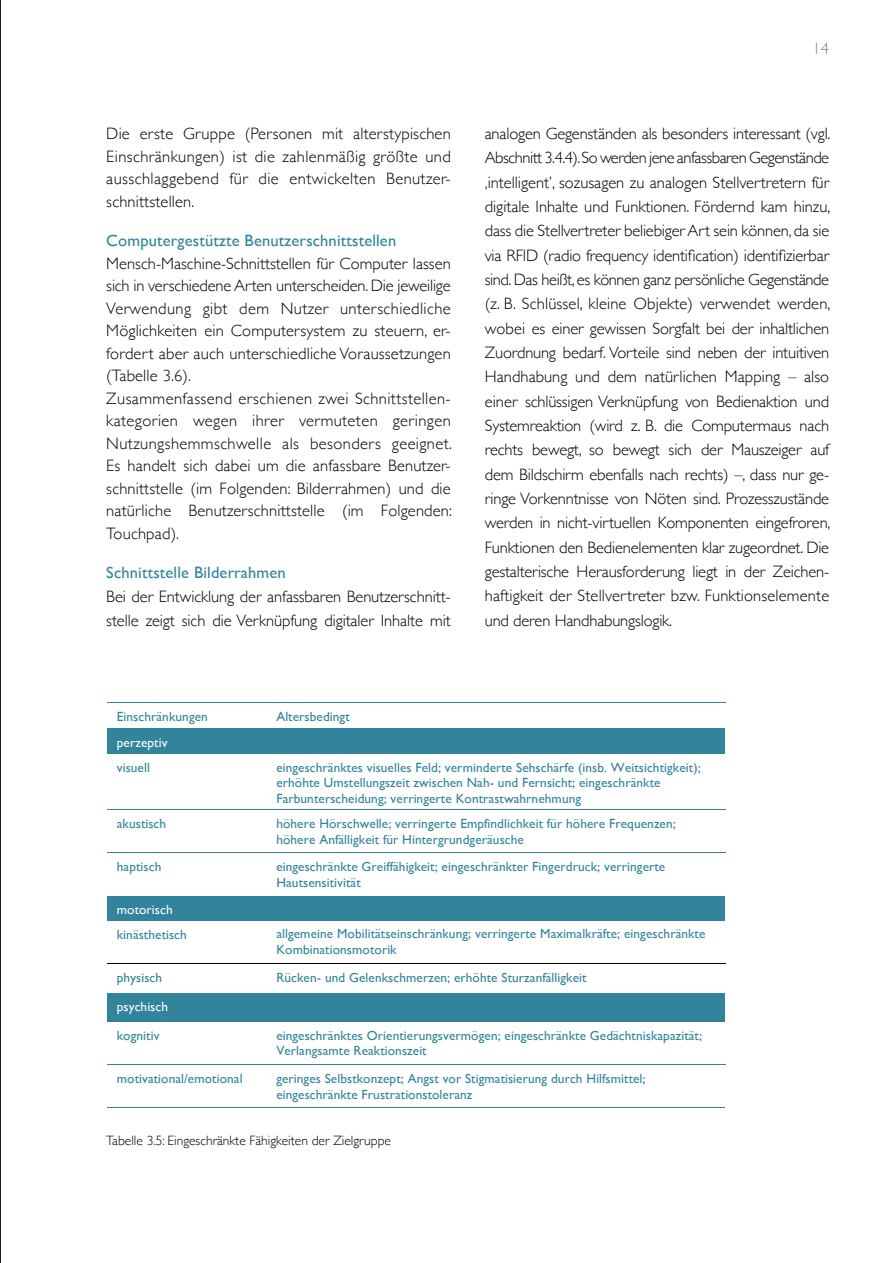
<style>
.page{position:relative;width:893px;height:1263px;background:#fff}
.page>*{position:absolute;margin:0;border:0;box-sizing:border-box;transform-origin:0 0}
.t1{font:300 16.5px/24.3px "Gill Sans";letter-spacing:.01em;color:#000;text-align:justify}
.t2{font:16.5px "Gill Sans";letter-spacing:.01em;color:#30849b}
.t3{font:300 16.5px "Gill Sans";color:#808285}
.t4{font:300 13.5px "Gill Sans";color:#000}
.t5{font:13.35px/15.9px "Gill Sans";letter-spacing:.005em;color:#31849b}
.t6{font:13.35px "Gill Sans";letter-spacing:.005em;color:#fff}
</style>
<div class="page">
<hr style="left:107px;top:702px;width:161px;height:1px;background:#31849b">
<hr style="left:269px;top:702px;width:456px;height:1px;background:#31849b">
<div style="left:107px;top:728px;width:618px;height:26px;background:#31849b"></div>
<hr style="left:107px;top:809px;width:161px;height:1px;background:#31849b">
<hr style="left:269px;top:809px;width:456px;height:1px;background:#31849b">
<hr style="left:107px;top:852px;width:161px;height:1px;background:#31849b">
<hr style="left:269px;top:852px;width:456px;height:1px;background:#31849b">
<div style="left:107px;top:896px;width:618px;height:24px;background:#31849b"></div>
<hr style="left:107px;top:963px;width:161px;height:1px;background:#000">
<hr style="left:269px;top:963px;width:456px;height:1px;background:#000">
<div style="left:107px;top:993px;width:618px;height:28px;background:#31849b"></div>
<hr style="left:107px;top:1064px;width:161px;height:1px;background:#31849b">
<hr style="left:269px;top:1064px;width:456px;height:1px;background:#31849b">
<hr style="left:107px;top:1107px;width:161px;height:1px;background:#31849b">
<hr style="left:268px;top:1107px;width:457px;height:1px;background:#31849b">
<hr style="left:0;top:0;width:1px;height:1263px;background:#000">
<p class="t1" style="left:106px;top:122px;width:346px;line-height:22.5px">Die erste Gruppe (Personen mit alterstypischen Einschränkungen) ist die zahlenmäßig größte und ausschlaggebend für die entwickelten Benutzer&shy;schnittstellen.</p>
<p class="t2" style="left:106px;top:231px;width:291px">Computergestützte Benutzerschnittstellen</p>
<p class="t1" style="left:106px;top:251px;width:347px;line-height:22.5px;text-align:left">Mensch-Maschine-Schnittstellen für Computer lassen sich in verschiedene Arten unterscheiden. Die jeweilige Verwendung gibt dem Nutzer unterschiedliche Möglichkeiten ein Computersystem zu steuern, er&shy;fordert aber auch unterschiedliche Voraussetzungen (Tabelle 3.6).<br>Zusammenfassend erschienen zwei Schnittstellen&shy;kategorien wegen ihrer vermuteten geringen Nutzungshemmschwelle als besonders geeignet.<br>Es handelt sich dabei um die anfassbare Benutzer&shy;schnittstelle (im Folgenden: Bilderrahmen) und die natürliche Benutzerschnittstelle (im Folgenden:<br>Touchpad).</p>
<p class="t2" style="left:106px;top:563px;width:181px">Schnittstelle Bilderrahmen</p>
<p class="t1" style="left:106px;top:584px;width:346px">Bei der Entwicklung der anfassbaren Benutzerschnitt&shy;stelle zeigt sich die Verknüpfung digitaler I nhalte mit</p>
<p class="t3" style="left:812px;top:35px;width:18px">14</p>
<p class="t1" style="left:485px;top:121px;width:347px">analogen Gegenständen als besonders interessant (vgl.<br>Abschnitt 3.4.4).So werden jene anfassbaren Gegenstände ‚intelligent’, sozusagen zu analogen Stellvertretern für digitale I nhalte und Funktionen. Fördernd kam hinzu, dass die Stellvertreter beliebiger Art sein können, da sie via RFID (radio frequency identification) identifizierbar sind. Das heißt, es können ganz persönliche Gegenstände (z. B. Schlüssel, kleine Objekte) verwendet werden, wobei es einer gewissen Sorgfalt bei der inhaltlichen Zuordnung bedarf. Vorteile sind neben der intuitiven Handhabung und dem natürlichen Mapping – also einer schlüssigen Verknüpfung von Bedienaktion und Systemreaktion (wird z. B. die Computermaus nach rechts bewegt, so bewegt sich der Mauszeiger auf dem Bildschirm ebenfalls nach rechts) –, dass nur ge&shy;ringe Vorkenntnisse von Nöten sind. Prozesszustände werden in nicht-virtuellen Komponenten eingefroren, Funktionen den Bedienelementen klar zugeordnet. Die gestalterische Herausforderung liegt in der Zeichen&shy;haftigkeit der Stellvertreter bzw. Funktionselemente und deren Handhabungslogik.</p>
<p class="t5" style="left:117px;top:708px;width:93px">Einschränkungen</p>
<p class="t5" style="left:276px;top:708px;width:75px">Altersbedingt</p>
<p class="t6" style="left:117px;top:734px;width:52px">perzeptiv</p>
<p class="t5" style="left:117px;top:759px;width:35px">visuell</p>
<p class="t5" style="left:276px;top:759px;width:426px">eingeschränktes visuelles Feld; verminderte Sehschärfe (insb. Weitsichtigkeit); erhöhte Umstellungszeit zwischen Nah- und Fernsicht; eingeschränkte<br>Farbunterscheidung; verringerte Kontrastwahrnehmung</p>
<p class="t5" style="left:117px;top:815px;width:51px">akustisch</p>
<p class="t5" style="left:276px;top:815px;width:401px">höhere Hörschwelle; verringerte Empfindlichkeit für höhere Frequenzen; höhere Anfälligkeit für Hintergrundgeräusche</p>
<p class="t5" style="left:117px;top:859px;width:46px">haptisch</p>
<p class="t5" style="left:276px;top:858px;width:390px">eingeschränkte Greiffähigkeit; eingeschränkter Fingerdruck; verringerte<br>Hautsensitivität</p>
<p class="t6" style="left:117px;top:902px;width:57px">motorisch</p>
<p class="t5" style="left:117px;top:926px;width:72px">kinästhetisch</p>
<p class="t5" style="left:276px;top:926px;width:431px;line-height:15.5px">allgemeine Mobilitätseinschränkung; verringerte Maximalkräfte; eingeschränkte<br>Kombinationsmotorik</p>
<p class="t5" style="left:117px;top:969px;width:47px">physisch</p>
<p class="t5" style="left:276px;top:969px;width:312px">Rücken- und Gelenkschmerzen; erhöhte Sturzanfälligkeit</p>
<p class="t6" style="left:117px;top:999px;width:53px">psychisch</p>
<p class="t5" style="left:117px;top:1027px;width:44px">kognitiv</p>
<p class="t5" style="left:276px;top:1027px;width:427px">eingeschränktes Orientierungsvermögen; eingeschränkte Gedächtniskapazität;<br>Verlangsamte Reaktionszeit</p>
<p class="t5" style="left:117px;top:1070px;width:127px">motivational/emotional</p>
<p class="t5" style="left:276px;top:1070px;width:371px">geringes Selbstkonzept; Angst vor Stigmatisierung durch Hilfsmittel; eingeschränkte Frustrationstoleranz</p>
<p class="t4" style="left:106px;top:1130px;width:286px">Tabelle 3.5: Eingeschränkte Fähigkeiten der Zielgruppe</p>
</div>
